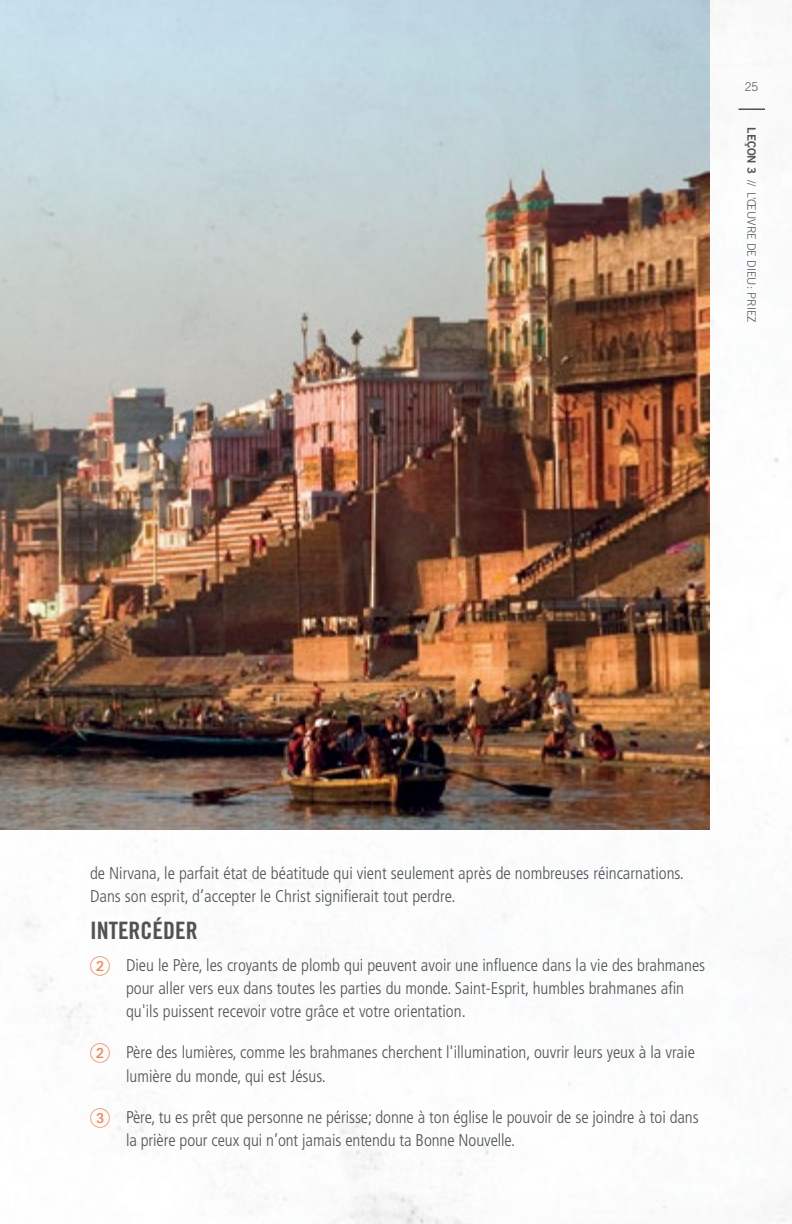
<style>
.page{position:relative;width:792px;height:1224px;background:#fff}
.page>*{position:absolute;margin:0;border:0;box-sizing:border-box;transform-origin:0 0}
.t1{font:24px "Trade Gothic LT Std Bd Cn 20";color:#535456}
.t2{font:300 condensed 17px/23.2px "Frutiger LT Std";color:#535456}
.t3{font:300 12px "Trade Gothic LT Std";color:#535456}
.t4{font:300 11.6px "Trade Gothic LT Std";color:#535456}
.s1{font-family:"Trade Gothic LT Std Bd 2";font-weight:400}
.s2{color:#f18a59}
</style>
<div class="page">
<img style="left:0;top:0;width:792px;height:1224px">
<p class="t3" style="left:745px;top:79px;width:15px">25</p>
<p class="t4" style="left:758px;top:127px;width:197px;rotate:90deg"><span class="s1">Leçon 3</span> // l’œuvre de Dieu: Priez</p>
<p class="t2" style="left:90px;top:862px;width:596px">de Nirvana, le parfait état de béatitude qui vient seulement après de nombreuses réincarnations.<br>Dans son esprit, d’accepter le Christ signifierait tout perdre.</p>
<h1 class="t1" style="left:90px;top:916px;width:109px">INTERCÉDER</h1>
<p class="t2" style="left:126px;top:954px;width:581px;text-indent:-36px"><span class="s2">②</span> Dieu le Père, les croyants de plomb qui peuvent avoir une influence dans la vie des brahmanes pour aller vers eux dans toutes les parties du monde. Saint-Esprit, humbles brahmanes afin qu'ils puissent recevoir votre grâce et votre orientation.</p>
<p class="t2" style="left:126px;top:1041px;width:570px;text-indent:-36px"><span class="s2">②</span> Père des lumières, comme les brahmanes cherchent l'illumination, ouvrir leurs yeux à la vraie lumière du monde, qui est Jésus.</p>
<p class="t2" style="left:126px;top:1106px;width:574px;text-indent:-36px"><span class="s2">③</span> Père, tu es prêt que personne ne périsse; donne à ton église le pouvoir de se joindre à toi dans la prière pour ceux qui n’ont jamais entendu ta Bonne Nouvelle.</p>
</div>
